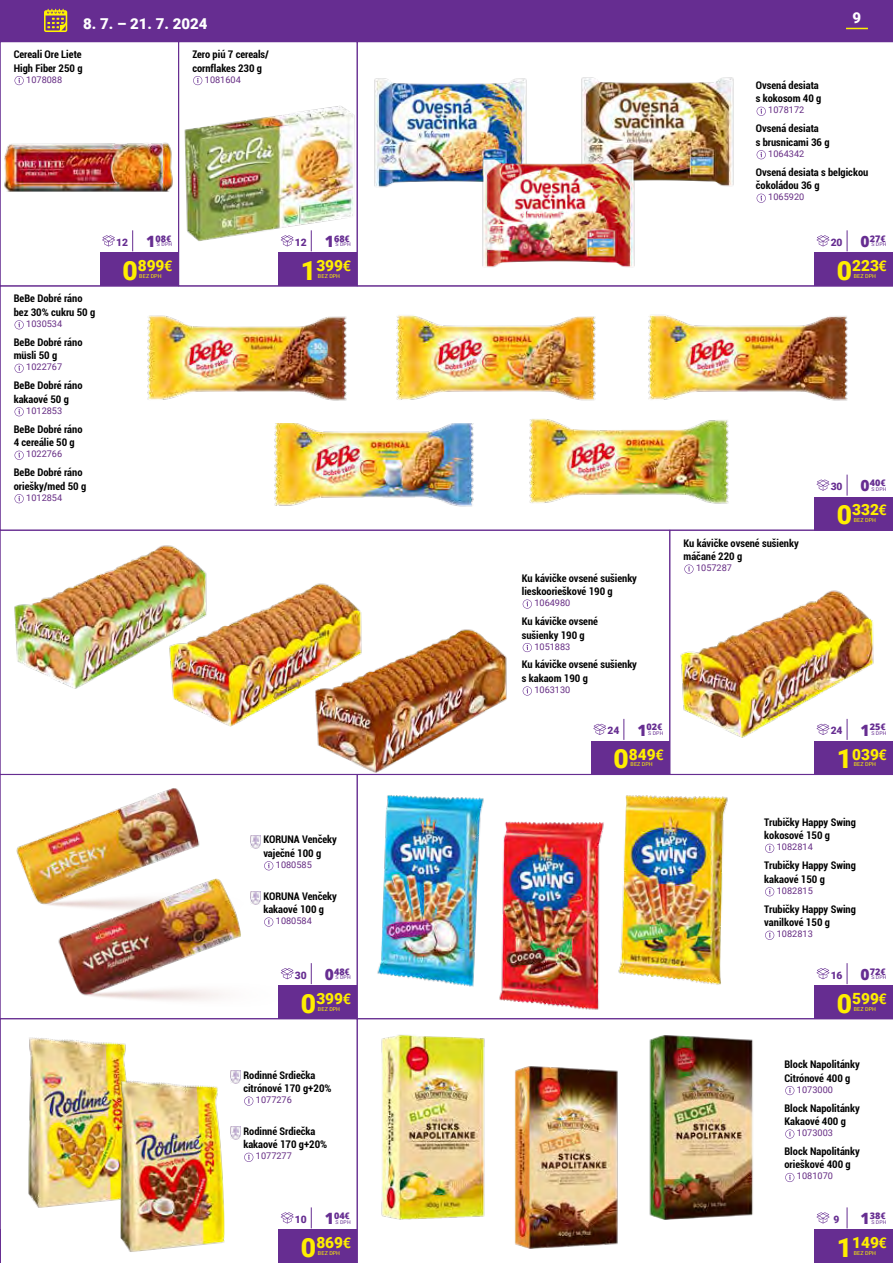
<style>
.page{position:relative;width:893px;height:1263px;background:#fff}
.page>*{position:absolute;margin:0;border:0;box-sizing:border-box;transform-origin:0 0}
.t1{font:900 15.45px "Roboto";color:#feee00}
.t2{font:900 15px "Roboto";color:#fff}
.t3{font:700 condensed 10.5px/13.5px "Roboto";color:#000}
.t4{font:900 10.35px "Roboto";color:#662d91}
.t5{font:9.15px "Roboto";color:#652b83}
.t6{font:800 9.15px "Open Sans";color:#662d91}
.t7{font:5.4px "Roboto";letter-spacing:.015em;color:#fff200}
.t8{font:5.1px "Roboto";letter-spacing:.035em;color:#662d91}
.s1{font-family:"Open Sans";font-weight:800;font-size:15.6px}
.s2{font-size:26.4px}
.s3{font-family:"Fira Sans Condensed";font-weight:600}
.s4{font-size:15.6px}
.s5{font-family:"Roboto";font-weight:900}
</style>
<div class="page">
<div style="left:0;top:0;width:893px;height:42px;background:#662d91"></div>
<svg style="left:846px;top:28px;width:22px;height:1px"></svg>
<svg style="left:44px;top:9px;width:23px;height:23px"></svg>
<img style="left:4px;top:142px;width:165px;height:50px">
<div style="left:100px;top:253px;width:79px;height:33px;background:#662d91"></div>
<svg style="left:102px;top:235px;width:13px;height:11px"></svg>
<svg style="left:132px;top:230px;width:1px;height:21px"></svg>
<svg style="left:15px;top:76px;width:9px;height:9px"></svg>
<img style="left:169px;top:79px;width:186px;height:174px">
<div style="left:278px;top:253px;width:79px;height:33px;background:#662d91"></div>
<div style="left:278px;top:230px;width:79px;height:22px;background:#fff"></div>
<svg style="left:281px;top:235px;width:13px;height:11px"></svg>
<svg style="left:311px;top:230px;width:1px;height:21px"></svg>
<svg style="left:193px;top:76px;width:9px;height:9px"></svg>
<svg style="left:523px;top:599px;width:9px;height:10px"></svg>
<div style="left:591px;top:741px;width:79px;height:33px;background:#662d91"></div>
<svg style="left:593px;top:724px;width:13px;height:11px"></svg>
<svg style="left:624px;top:719px;width:1px;height:21px"></svg>
<img style="left:14px;top:545px;width:193px;height:144px">
<img style="left:123px;top:576px;width:239px;height:151px">
<img style="left:268px;top:622px;width:264px;height:150px">
<img style="left:16px;top:788px;width:245px;height:66px">
<img style="left:17px;top:854px;width:257px;height:147px">
<div style="left:278px;top:985px;width:79px;height:34px;background:#662d91"></div>
<svg style="left:281px;top:968px;width:13px;height:11px"></svg>
<svg style="left:311px;top:963px;width:1px;height:21px"></svg>
<svg style="left:264px;top:917px;width:9px;height:9px"></svg>
<svg style="left:250px;top:892px;width:11px;height:12px"></svg>
<img style="left:670px;top:530px;width:223px;height:244px">
<img style="left:357px;top:42px;width:536px;height:244px">
<img style="left:357px;top:774px;width:536px;height:245px">
<img style="left:357px;top:1019px;width:536px;height:244px">
<div style="left:179px;top:42px;width:178px;height:244px;border:1px solid #662d91"></div>
<div style="left:0;top:774px;width:357px;height:245px;border:1px solid #662d91"></div>
<img style="left:2px;top:1019px;width:355px;height:244px">
<div style="left:0;top:42px;width:179px;height:244px;border:1px solid #662d91"></div>
<img style="left:2px;top:286px;width:891px;height:244px">
<svg style="left:0;top:42px;width:2px;height:1221px"></svg>
<h2 class="t2" style="left:83px;top:13px;width:126px">8. 7. – 21. 7. 2024</h2>
<p class="t3" style="left:14px;top:47px;width:70px">Cereali Ore Liete<br>High Fiber 250 g</p>
<p class="t5" style="left:26px;top:73px;width:37px">1078088</p>
<p class="t3" style="left:192px;top:47px;width:78px">Zero piú 7 cereals/ cornflakes 230 g</p>
<p class="t5" style="left:205px;top:73px;width:37px">1081604</p>
<p class="t3" style="left:14px;top:291px;width:83px">BeBe Dobré ráno bez 30% cukru 50 g</p>
<p class="t5" style="left:26px;top:317px;width:37px">1030534</p>
<p class="t3" style="left:14px;top:335px;width:70px">BeBe Dobré ráno müsli 50 g</p>
<p class="t5" style="left:26px;top:361px;width:37px">1022767</p>
<p class="t3" style="left:14px;top:378px;width:70px">BeBe Dobré ráno kakaové 50 g</p>
<p class="t5" style="left:26px;top:404px;width:37px">1012853</p>
<p class="t3" style="left:14px;top:422px;width:70px">BeBe Dobré ráno<br>4 cereálie 50 g</p>
<p class="t5" style="left:26px;top:448px;width:37px">1022766</p>
<p class="t3" style="left:14px;top:465px;width:74px">BeBe Dobré ráno oriešky/med 50 g</p>
<p class="t5" style="left:26px;top:491px;width:37px">1012854</p>
<p class="t4" style="left:116px;top:235px;width:57px">12 <span class="s1">1</span><sup>08</sup><sup>€</sup></p>
<h1 class="t1" style="left:122px;top:255px;width:52px"><span class="s2">0</span>899<span class="s3">€</span></h1>
<p class="t8" style="left:157px;top:241px;width:17px">S DPH</p>
<p class="t7" style="left:139px;top:272px;width:24px">BEZ DPH</p>
<p class="t4" style="left:295px;top:235px;width:57px">12 <span class="s1">1</span><sup>68</sup><sup>€</sup></p>
<h1 class="t1" style="left:301px;top:255px;width:52px"><span class="s2">1</span>399<span class="s3">€</span></h1>
<p class="t8" style="left:336px;top:241px;width:17px">S DPH</p>
<p class="t7" style="left:318px;top:272px;width:24px">BEZ DPH</p>
<p class="t3" style="left:263px;top:832px;width:75px">KORUNA Venčeky vaječné 100 g</p>
<p class="t5" style="left:276px;top:858px;width:37px">1080585</p>
<p class="t3" style="left:263px;top:889px;width:75px">KORUNA Venčeky kakaové 100 g</p>
<p class="t5" style="left:276px;top:914px;width:37px">1080584</p>
<p class="t4" style="left:295px;top:968px;width:57px">30 <span class="s1">0</span><sup>48</sup><sup>€</sup></p>
<h1 class="t1" style="left:301px;top:987px;width:52px"><span class="s2">0</span>399<span class="s3">€</span></h1>
<p class="t8" style="left:336px;top:974px;width:17px">S DPH</p>
<p class="t7" style="left:318px;top:1005px;width:24px">BEZ DPH</p>
<p class="t3" style="left:243px;top:1068px;width:90px">Rodinné Srdiečka citrónové 170 g+20%</p>
<p class="t5" style="left:256px;top:1093px;width:37px">1077276</p>
<p class="t3" style="left:243px;top:1124px;width:85px">Rodinné Srdiečka kakaové 170 g+20%</p>
<p class="t5" style="left:256px;top:1150px;width:37px">1077277</p>
<p class="t4" style="left:295px;top:1212px;width:57px">10 <span class="s1">1</span><sup>04</sup><sup>€</sup></p>
<h1 class="t1" style="left:301px;top:1232px;width:52px"><span class="s2">0</span>869<span class="s3">€</span></h1>
<p class="t8" style="left:336px;top:1218px;width:17px">S DPH</p>
<p class="t7" style="left:318px;top:1249px;width:24px">BEZ DPH</p>
<p class="t3" style="left:756px;top:78px;width:67px">Ovsená desiata s kokosom 40 g</p>
<p class="t5" style="left:768px;top:104px;width:37px">1078172</p>
<p class="t3" style="left:756px;top:121px;width:75px">Ovsená desiata<br>s brusnicami 36 g</p>
<p class="t5" style="left:768px;top:147px;width:37px">1064342</p>
<h2 class="t2" style="left:853px;top:7px;width:10px">9</h2>
<p class="t3" style="left:756px;top:165px;width:114px">Ovsená desiata s belgickou čokoládou 36 g</p>
<p class="t5" style="left:768px;top:191px;width:37px">1065920</p>
<p class="t4" style="left:831px;top:235px;width:57px">20 <span class="s1">0</span><sup>27</sup><sup>€</sup></p>
<h1 class="t1" style="left:837px;top:255px;width:52px"><span class="s2">0</span>223<span class="s3">€</span></h1>
<p class="t8" style="left:871px;top:241px;width:17px">S DPH</p>
<p class="t7" style="left:854px;top:272px;width:24px">BEZ DPH</p>
<p class="t3" style="left:522px;top:571px;width:117px">Ku kávičke ovsené sušienky lieskoorieškové 190 g</p>
<p class="t5" style="left:534px;top:596px;width:37px">1064980</p>
<p class="t3" style="left:522px;top:614px;width:78px">Ku kávičke ovsené sušienky 190 g</p>
<p class="t5" style="left:534px;top:640px;width:37px">1051883</p>
<p class="t3" style="left:522px;top:658px;width:117px">Ku kávičke ovsené sušienky s kakaom 190 g</p>
<p class="t5" style="left:534px;top:683px;width:37px">1063130</p>
<p class="t4" style="left:607px;top:723px;width:57px">24 <span class="s1">1</span><sup>02</sup><sup>€</sup></p>
<h1 class="t1" style="left:614px;top:743px;width:52px"><span class="s2">0</span>849<span class="s3">€</span></h1>
<p class="t8" style="left:648px;top:730px;width:17px">S DPH</p>
<p class="t7" style="left:630px;top:761px;width:24px">BEZ DPH</p>
<p class="t3" style="left:683px;top:536px;width:117px">Ku kávičke ovsené sušienky máčané 220 g</p>
<p class="t5" style="left:696px;top:561px;width:37px">1057287</p>
<p class="t4" style="left:831px;top:479px;width:57px">30 <span class="s1">0</span><sup>40</sup><sup>€</sup></p>
<h1 class="t1" style="left:837px;top:499px;width:52px"><span class="s2">0</span>332<span class="s3">€</span></h1>
<p class="t8" style="left:871px;top:485px;width:17px">S DPH</p>
<p class="t7" style="left:854px;top:516px;width:24px">BEZ DPH</p>
<p class="t4" style="left:831px;top:723px;width:57px">24 <span class="s1">1</span><sup>25</sup><sup>€</sup></p>
<h1 class="t1" style="left:837px;top:743px;width:52px"><span class="s2">1</span>039<span class="s3">€</span></h1>
<p class="t8" style="left:871px;top:730px;width:17px">S DPH</p>
<p class="t7" style="left:854px;top:761px;width:24px">BEZ DPH</p>
<p class="t3" style="left:764px;top:815px;width:93px">Trubičky Happy Swing kokosové 150 g</p>
<p class="t5" style="left:777px;top:841px;width:37px">1082814</p>
<p class="t3" style="left:764px;top:858px;width:93px">Trubičky Happy Swing kakaové 150 g</p>
<p class="t5" style="left:777px;top:884px;width:37px">1082815</p>
<p class="t3" style="left:764px;top:902px;width:93px">Trubičky Happy Swing vanilkové 150 g</p>
<p class="t5" style="left:777px;top:927px;width:37px">1082813</p>
<p class="t4" style="left:831px;top:968px;width:57px">16 <span class="s1">0</span><sup>72</sup><sup>€</sup></p>
<h1 class="t1" style="left:837px;top:987px;width:52px"><span class="s2">0</span>599<span class="s3">€</span></h1>
<p class="t8" style="left:871px;top:974px;width:17px">S DPH</p>
<p class="t7" style="left:854px;top:1005px;width:24px">BEZ DPH</p>
<p class="t3" style="left:784px;top:1057px;width:77px">Block Napolitánky<br>Citrónové 400 g</p>
<p class="t5" style="left:797px;top:1083px;width:37px">1073000</p>
<p class="t3" style="left:784px;top:1100px;width:77px">Block Napolitánky<br>Kakaové 400 g</p>
<p class="t5" style="left:797px;top:1126px;width:37px">1073003</p>
<p class="t3" style="left:784px;top:1144px;width:77px">Block Napolitánky orieškové 400 g</p>
<p class="t5" style="left:797px;top:1170px;width:37px">1081070</p>
<p class="t4" style="left:834px;top:1212px;width:7px">9</p>
<p class="t6" style="left:861px;top:1208px;width:27px"><span class="s4">1</span>38<span class="s5">€</span></p>
<h1 class="t1" style="left:837px;top:1232px;width:52px"><span class="s2">1</span>149<span class="s3">€</span></h1>
<p class="t8" style="left:871px;top:1218px;width:17px">S DPH</p>
<p class="t7" style="left:854px;top:1249px;width:24px">BEZ DPH</p>
</div>
